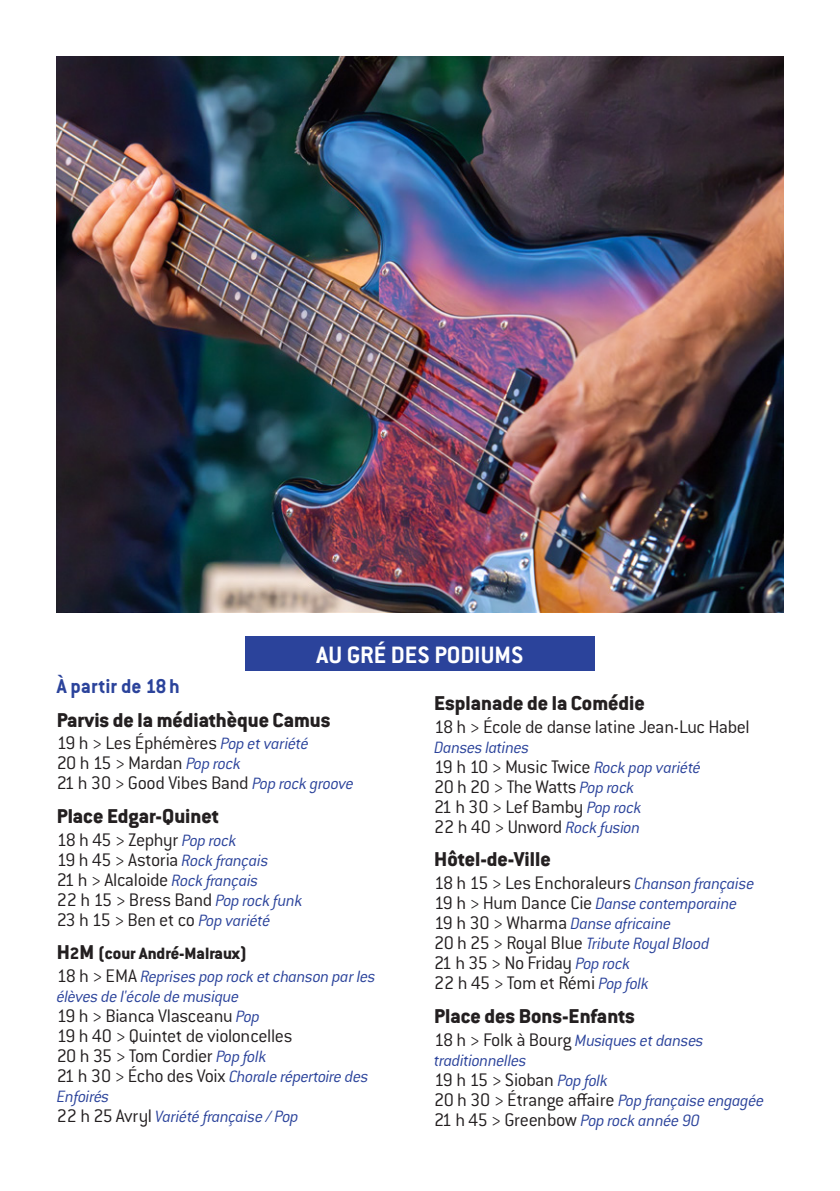
<style>
.page{position:relative;width:840px;height:1191px;background:#fff}
.page>*{position:absolute;margin:0;border:0;box-sizing:border-box;transform-origin:0 0}
.t1{font:700 26px "Conduit ITC Pro";color:#fff}
.Lieux{font:800 22px "Conduit ITC Pro";color:#231f20}
.t2{font:700 22px "Conduit ITC Pro";color:#2b439b}
.Horaires{font:300 20px "Conduit ITC Pro";letter-spacing:-.02em;color:#231f20}
.Horaires-2{font:italic 300 18px/20px "Conduit ITC Pro";letter-spacing:-.025em;color:#2b439b}
.Lieux-2{font:800 18px "Conduit ITC Pro";color:#231f20}
.s1{font-style:italic;font-size:18px;color:#2b439b}
.s2{font-size:22px}
.s3{font-style:normal;font-size:20px;color:#231f20}
</style>
<div class="page">
<img style="left:57px;top:57px;width:725px;height:555px">
<div style="left:245px;top:636px;width:349px;height:34px;background:#2b439b"></div>
<p class="t1" style="left:316px;top:639px;width:208px">AU GRÉ DES PODIUMS</p>
<p class="t2" style="left:57px;top:673px;width:125px">À partir de 18h</p>
<p class="Lieux" style="left:57px;top:706px;width:275px">Parvis de la médiathèque Camus</p>
<p class="Horaires" style="left:57px;top:732px;width:253px">19 h &gt; Les Éphémères <span class="s1">Pop et variété</span></p>
<p class="Horaires" style="left:57px;top:752px;width:185px">20 h 15 &gt; Mardan <span class="s1">Pop rock</span></p>
<p class="Horaires" style="left:57px;top:772px;width:299px">21 h 30 &gt; Good Vibes Band <span class="s1">Pop rock groove</span></p>
<p class="Lieux" style="left:57px;top:802px;width:163px">Place Edgar-Quinet</p>
<p class="Horaires" style="left:57px;top:828px;width:181px">18 h 45 &gt; Zephyr <span class="s1">Pop rock</span></p>
<p class="Horaires" style="left:57px;top:848px;width:213px">19 h 45 &gt; Astoria <span class="s1">Rock français</span></p>
<p class="Horaires" style="left:57px;top:868px;width:203px">21 h &gt; Alcaloide <span class="s1">Rock français</span></p>
<p class="Horaires" style="left:57px;top:888px;width:247px">22 h 15 &gt; Bress Band <span class="s1">Pop rock funk</span></p>
<p class="Horaires" style="left:57px;top:908px;width:215px">23 h 15 &gt; Ben et co <span class="s1">Pop variété</span></p>
<p class="Lieux-2" style="left:57px;top:942px;width:192px"><span class="s2">H</span>2<span class="s2">M</span> (cour André-Malraux)</p>
<p class="Horaires-2" style="left:57px;top:966px;width:320px"><span class="s3">18 h &gt; EMA</span> Reprises pop rock et chanson par les élèves de l'école de musique</p>
<p class="Horaires" style="left:57px;top:1004px;width:205px">19 h &gt; Bianca Vlasceanu <span class="s1">Pop</span></p>
<p class="Horaires" style="left:57px;top:1024px;width:237px">19 h 40 &gt; Quintet de violoncelles</p>
<p class="Horaires" style="left:57px;top:1044px;width:211px">20 h 35 &gt; Tom Cordier <span class="s1">Pop folk</span></p>
<p class="Horaires-2" style="left:57px;top:1066px;width:313px"><span class="s3">21 h 30 &gt; Écho des Voix</span> Chorale répertoire des<br>Enfoirés</p>
<p class="Horaires-2" style="left:57px;top:1106px;width:243px"><span class="s3">22 h 25 Avryl</span> Variété française / Pop</p>
<p class="Lieux" style="left:434px;top:690px;width:212px">Esplanade de la Comédie</p>
<p class="Horaires" style="left:434px;top:716px;width:317px">18 h &gt; École de danse latine Jean-Luc Habel</p>
<p class="Horaires-2" style="left:434px;top:737px;width:97px">Danses latines</p>
<p class="Horaires" style="left:434px;top:756px;width:268px">19 h 10 &gt; Music Twice <span class="s1">Rock pop variété</span></p>
<p class="Horaires" style="left:434px;top:776px;width:202px">20 h 20 &gt; The Watts <span class="s1">Pop rock</span></p>
<p class="Horaires" style="left:434px;top:796px;width:209px">21 h 30 &gt; Lef Bamby <span class="s1">Pop rock</span></p>
<p class="Horaires" style="left:434px;top:816px;width:207px">22 h 40 &gt; Unword <span class="s1">Rock fusion</span></p>
<p class="Lieux" style="left:434px;top:846px;width:118px">Hôtel-de-Ville</p>
<p class="Horaires" style="left:434px;top:872px;width:322px">18 h 15 &gt; Les Enchoraleurs <span class="s1">Chanson française</span></p>
<p class="Horaires-2" style="left:434px;top:894px;width:304px"><span class="s3">19 h &gt; Hum Dance Cie</span> Danse contemporaine</p>
<p class="Horaires-2" style="left:434px;top:914px;width:239px"><span class="s3">19 h 30 &gt; Wharma</span> Danse africaine</p>
<p class="Horaires-2" style="left:434px;top:934px;width:277px"><span class="s3">20 h 25 &gt; Royal Blue</span> Tribute Royal Blood</p>
<p class="Horaires" style="left:434px;top:952px;width:198px">21 h 35 &gt; No Friday <span class="s1">Pop rock</span></p>
<p class="Horaires" style="left:434px;top:972px;width:216px">22 h 45 &gt; Tom et Rémi <span class="s1">Pop folk</span></p>
<p class="Lieux" style="left:434px;top:1002px;width:202px">Place des Bons-Enfants</p>
<p class="Horaires-2" style="left:434px;top:1030px;width:271px"><span class="s3">18 h &gt; Folk à Bourg</span> Musiques et danses traditionnelles</p>
<p class="Horaires" style="left:434px;top:1068px;width:175px">19 h 15 &gt; Sioban <span class="s1">Pop folk</span></p>
<p class="Horaires" style="left:434px;top:1088px;width:331px">20 h 30 &gt; Étrange affaire <span class="s1">Pop française engagée</span></p>
<p class="Horaires" style="left:434px;top:1108px;width:267px">21 h 45 &gt; Greenbow <span class="s1">Pop rock année 90</span></p>
</div>
